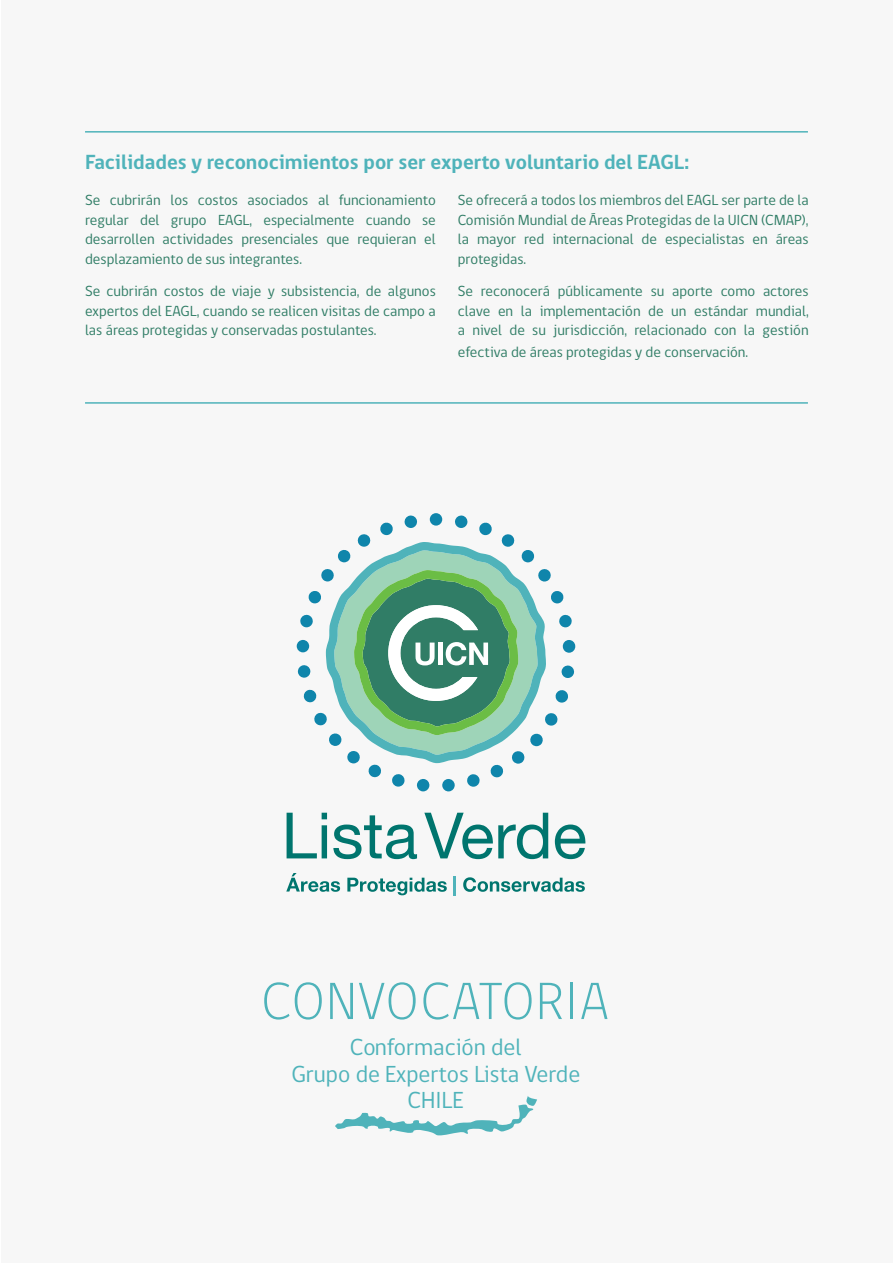
<style>
.page{position:relative;width:893px;height:1263px;background:#fff}
.page>*{position:absolute;margin:0;border:0;box-sizing:border-box;transform-origin:0 0}
.t1{font:23.85px/26.4px "gob CL";color:#4fb3ba;text-align:center}
.t2{font:700 21px "gob CL";color:#4fb3ba}
.t3{font:15px/19.5px "gob CL";color:#307d66;text-align:justify}
</style>
<div class="page">
<div style="left:2px;top:0;width:891px;height:1263px;background:#f7f7f7"></div>
<hr style="left:85px;top:131px;width:723px;height:2px;background:#4fb3ba">
<hr style="left:85px;top:402px;width:723px;height:2px;background:#4fb3ba">
<svg style="left:287px;top:813px;width:40px;height:45px"></svg>
<svg style="left:333px;top:815px;width:84px;height:44px"></svg>
<svg style="left:424px;top:813px;width:124px;height:46px"></svg>
<svg style="left:555px;top:824px;width:30px;height:35px"></svg>
<svg style="left:297px;top:513px;width:277px;height:278px"></svg>
<svg style="left:286px;top:873px;width:54px;height:19px"></svg>
<svg style="left:347px;top:878px;width:100px;height:17px"></svg>
<hr style="left:454px;top:876px;width:2px;height:20px;background:#4fb3ba">
<svg style="left:463px;top:877px;width:122px;height:15px"></svg>
<svg style="left:264px;top:982px;width:25px;height:37px"></svg>
<svg style="left:295px;top:982px;width:27px;height:37px"></svg>
<svg style="left:330px;top:983px;width:23px;height:36px"></svg>
<svg style="left:359px;top:982px;width:57px;height:37px"></svg>
<svg style="left:423px;top:982px;width:109px;height:37px"></svg>
<svg style="left:540px;top:983px;width:22px;height:36px"></svg>
<hr style="left:570px;top:983px;width:3px;height:36px;background:#4fb3ba">
<svg style="left:581px;top:983px;width:26px;height:36px"></svg>
<svg style="left:335px;top:1096px;width:202px;height:40px"></svg>
<h2 class="t2" style="left:85px;top:147px;width:606px">Facilidades y reconocimientos por ser experto voluntario del EAGL:</h2>
<p class="t3" style="left:85px;top:191px;width:352px">Se cubrirán los costos asociados al funcionamiento regular del grupo EAGL, especialmente cuando se desarrollen actividades presenciales que requieran el desplazamiento de sus integrantes.</p>
<p class="t3" style="left:85px;top:282px;width:352px">Se cubrirán costos de viaje y subsistencia, de algunos expertos del EAGL, cuando se realicen visitas de campo a las áreas protegidas y conservadas postulantes.</p>
<p class="t3" style="left:458px;top:191px;width:352px">Se ofrecerá a todos los miembros del EAGL ser parte de la Comisión Mundial de Áreas Protegidas de la UICN (CMAP), la mayor red internacional de especialistas en áreas protegidas.</p>
<p class="t3" style="left:458px;top:282px;width:352px">Se reconocerá públicamente su aporte como actores clave en la implementación de un estándar mundial, a nivel de su jurisdicción, relacionado con la gestión</p>
<p class="t3" style="left:458px;top:342px;width:292px">efectiva de áreas protegidas y de conservación.</p>
<h1 class="t1" style="left:291px;top:1034px;width:290px">Conformación del<br>Grupo de Expertos Lista Verde<br>CHILE</h1>
</div>
